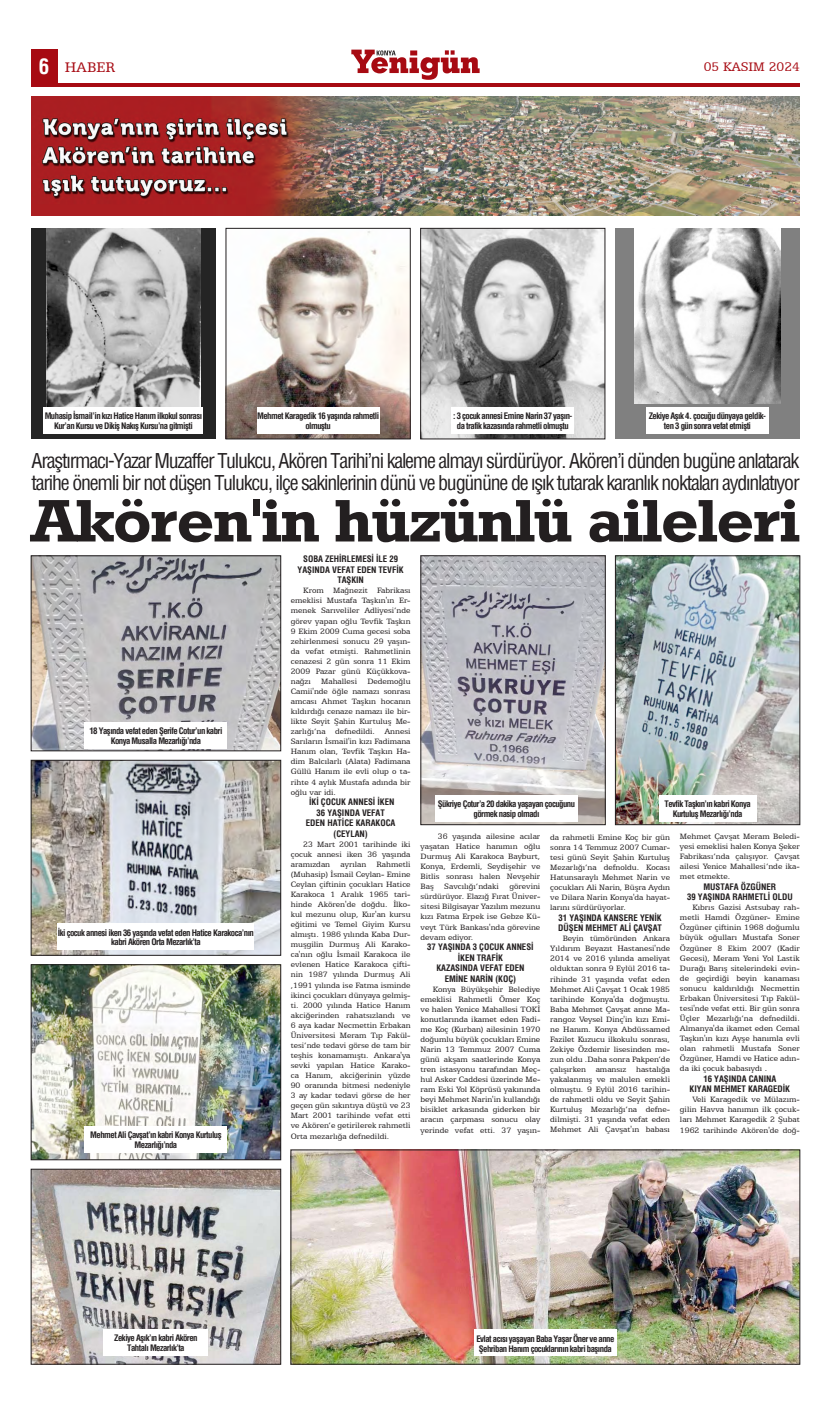
<style>
.page{position:relative;width:831px;height:1414px;background:#fff}
.page>*{position:absolute;margin:0;border:0;box-sizing:border-box;transform-origin:0 0}
.t1{font:59.68px "Geometric Slab 712 BT Bold A";letter-spacing:-.01em;color:#231f20;scale:1.1 1}
.t2{font:condensed 19.95px/22.5px "Helvetica";letter-spacing:-.06em;color:#231f20}
.t3{font:15.75px "Egyptian 505 BT";color:#a70a12}
.t4{font:14px "Egyptian 505 BT";color:#a70a12}
.t5{font:8.75px/10.1px "Egyptian 505 BT";letter-spacing:-.005em;color:#231f20;text-align:justify}
.t6{font:700 condensed 8.75px/9.6px "Helvetica";letter-spacing:-.06em;color:#231f20;text-align:center}
.t7{font:700 condensed 8.75px/10.5px "Helvetica";letter-spacing:-.005em;color:#231f20;text-align:center}
.s1{font-family:"Helvetica";font-weight:700;font-stretch:condensed;font-size:21px;color:#fff}
</style>
<div class="page">
<img style="left:423px;top:558px;width:180px;height:265px">
<img style="left:617px;top:558px;width:181px;height:265px">
<div style="left:615px;top:556px;width:185px;height:269px;border:1px solid #231f20"></div>
<img style="left:33px;top:558px;width:246px;height:191px">
<div style="left:31px;top:556px;width:250px;height:195px;border:1px solid #231f20"></div>
<img style="left:33px;top:966px;width:246px;height:192px">
<div style="left:31px;top:964px;width:250px;height:196px;border:1px solid #231f20"></div>
<img style="left:33px;top:762px;width:246px;height:191px">
<div style="left:31px;top:760px;width:250px;height:195px;border:1px solid #231f20"></div>
<img style="left:33px;top:1171px;width:246px;height:191px">
<div style="left:31px;top:1169px;width:250px;height:195px;border:1px solid #231f20"></div>
<img style="left:293px;top:1152px;width:505px;height:210px">
<div style="left:31px;top:50px;width:26px;height:35px;background:#a70a12"></div>
<hr style="left:31px;top:83px;width:769px;height:4px;background:#a70a12">
<svg style="left:351px;top:50px;width:129px;height:30px"></svg>
<img style="left:31px;top:97px;width:769px;height:119px">
<div style="left:31px;top:228px;width:185px;height:211px;background:#242424"></div>
<img style="left:46px;top:228px;width:155px;height:179px">
<img style="left:228px;top:231px;width:180px;height:206px">
<div style="left:226px;top:228px;width:184px;height:211px;border:1px solid #231f20"></div>
<div style="left:615px;top:228px;width:185px;height:211px;background:#808080"></div>
<img style="left:634px;top:228px;width:146px;height:175px">
<img style="left:422px;top:230px;width:181px;height:207px">
<div style="left:420px;top:228px;width:185px;height:211px;border:1px solid #231f20"></div>
<div style="left:85px;top:722px;width:142px;height:26px;background:#fff"></div>
<div style="left:435px;top:795px;width:143px;height:27px;background:#fff"></div>
<div style="left:474px;top:1329px;width:143px;height:27px;background:#fff"></div>
<div style="left:659px;top:795px;width:97px;height:27px;background:#fff"></div>
<div style="left:58px;top:923px;width:196px;height:27px;background:#fff"></div>
<div style="left:85px;top:1126px;width:142px;height:27px;background:#fff"></div>
<div style="left:103px;top:1329px;width:105px;height:26px;background:#fff"></div>
<div style="left:43px;top:407px;width:160px;height:26px;background:#fff"></div>
<div style="left:257px;top:407px;width:122px;height:26px;background:#fff"></div>
<div style="left:451px;top:407px;width:123px;height:26px;background:#fff"></div>
<div style="left:646px;top:407px;width:123px;height:26px;background:#fff"></div>
<h3 class="t3" style="left:39px;top:58px;width:78px"><span class="s1">6</span> HABER</h3>
<h3 class="t4" style="left:704px;top:59px;width:98px">05 KASIM 2024</h3>
<p class="t6" style="left:45px;top:411px;width:159px">Muhasip İsmail’in kızı Hatice Hanım ilkokul sonrası<br>Kur’an Kursu ve Dikiş Nakış Kursu’na gitmişti</p>
<p class="t6" style="left:257px;top:411px;width:124px">Mehmet Karagedik 16 yaşında rahmetli olmuştu</p>
<p class="t6" style="left:453px;top:411px;width:121px">: 3 çocuk annesi Emine Narin 37 yaşın&shy;da trafik kazasında rahmetli olmuştu</p>
<p class="t6" style="left:649px;top:411px;width:119px">Zekiye Aşık 4. çocuğu dünyaya geldik&shy;ten 3 gün sonra vefat etmişti</p>
<p class="t2" style="left:31px;top:449px;width:770px">Araştırmacı-Yazar Muzaffer Tulukcu, Akören Tarihi’ni kaleme almayı sürdürüyor. Akören’i dünden bugüne anlatarak tarihe önemli bir not düşen Tulukcu, ilçe sakinlerinin dünü ve bugününe de ışık tutarak karanlık noktaları aydınlatıyor</p>
<h1 class="t1" style="left:31px;top:484px;width:700px">Akören'in hüzünlü aileleri</h1>
<p class="t6" style="left:89px;top:726px;width:135px">18 Yaşında vefat eden Şerife Cotur’un kabri<br>Konya Musalla Mezarlığı’nda</p>
<p class="t6" style="left:58px;top:928px;width:198px">İki çocuk annesi iken 36 yaşında vefat eden Hatice Karakoca’nın kabri Akören Orta Mezarlık’ta</p>
<p class="t6" style="left:90px;top:1130px;width:133px">Mehmet Ali Çavşat’ın kabri Konya Kurtuluş<br>Mezarlığı’nda</p>
<p class="t7" style="left:298px;top:554px;width:108px">SOBA ZEHİRLEMESİ İLE 29<br>YAŞINDA VEFAT EDEN TEVFİK<br>TAŞKIN</p>
<p class="t5" style="left:291px;top:585px;width:121px;text-indent:12px">Krom Mağnezit Fabrikası emeklisi Mustafa Taşkın'ın Er&shy;menek Sarıveliler Adliyesi’nde görev yapan oğlu Tevfik Taşkın 9 Ekim 2009 Cuma gecesi soba zehirlenmesi sonucu 29 yaşın&shy;da vefat etmişti. Rahmetlinin cenazesi 2 gün sonra 11 Ekim 2009 Pazar günü Küçükkova&shy;nağzı Mahallesi Dedemoğlu Camii'nde öğle namazı sonrası amcası Ahmet Taşkın hocanın kıldırdığı cenaze namazı ile bir&shy;likte Seyit Şahin Kurtuluş Me&shy;zarlığı’na defnedildi. Annesi Sarıların İsmail'in kızı Fadimana Hanım olan, Tevfik Taşkın Ha&shy;dim Balcılarlı (Alata) Fadimana Güllü Hanım ile evli olup o ta&shy;rihte 4 aylık Mustafa adında bir oğlu var idi.</p>
<p class="t7" style="left:306px;top:796px;width:91px">İKİ ÇOCUK ANNESİ İKEN<br>36 YAŞINDA VEFAT<br>EDEN HATİCE KARAKOCA (CEYLAN)</p>
<p class="t5" style="left:291px;top:839px;width:121px;text-indent:12px">23 Mart 2001 tarihinde iki çocuk annesi iken 36 yaşında aramızdan ayrılan Rahmetli (Muhasip) İsmail Ceylan- Emine Ceylan çiftinin çocukları Hatice Karakoca 1 Aralık 1965 tari&shy;hinde Akören'de doğdu. İlko&shy;kul mezunu olup, Kur'an kursu eğitimi ve Temel Giyim Kursu almıştı. 1986 yılında Kaba Dur&shy;muşgilin Durmuş Ali Karako&shy;ca'nın oğlu İsmail Karakoca ile evlenen Hatice Karakoca çifti&shy;nin 1987 yılında Durmuş Ali ,1991 yılında ise Fatma isminde ikinci çocukları dünyaya gelmiş&shy;ti. 2000 yılında Hatice Hanım akciğerinden rahatsızlandı ve 6 aya kadar Necmettin Erbakan Üniversitesi Meram Tıp Fakül&shy;tesi’nde tedavi görse de tam bir teşhis konamamıştı. Ankara'ya sevki yapılan Hatice Karako&shy;ca Hanım, akciğerinin yüzde 90 oranında bitmesi nedeniyle 3 ay kadar tedavi görse de her geçen gün sıkıntıya düştü ve 23<br>Mart 2001 tarihinde vefat etti ve Akören’e getirilerek rahmetli Orta mezarlığa defnedildi.</p>
<p class="t5" style="left:420px;top:831px;width:121px;text-indent:17px">36 yaşında ailesine acılar yaşatan Hatice hanımın oğlu Durmuş Ali Karakoca Bayburt, Konya, Erdemli, Seydişehir ve Bitlis sonrası halen Nevşehir Baş Savcılığı’ndaki görevini sürdürüyor. Elazığ Fırat Üniver&shy;sitesi Bilgisayar Yazılım mezunu kızı Fatma Erpek ise Gebze Kü&shy;veyt Türk Bankası'nda görevine devam ediyor.</p>
<p class="t6" style="left:438px;top:799px;width:139px">Şükriye Çotur’a 20 dakika yaşayan çocuğunu görmek nasip olmadı</p>
<p class="t6" style="left:664px;top:799px;width:88px">Tevfik Taşkın’ın kabri Konya<br>Kurtuluş Mezarlığı’nda</p>
<p class="t5" style="left:680px;top:831px;width:121px">Mehmet Çavşat Meram Beledi&shy;yesi emeklisi halen Konya Şeker Fabrikası’nda çalışıyor. Çavşat ailesi Yenice Mahallesi’nde ika&shy;met etmekte.</p>
<p class="t7" style="left:687px;top:881px;width:107px">MUSTAFA ÖZGÜNER<br>39 YAŞINDA RAHMETLİ OLDU</p>
<p class="t5" style="left:680px;top:902px;width:121px;text-indent:12px">Kıbrıs Gazisi Astsubay rah&shy;metli Hamdi Özgüner- Emine Özgüner çiftinin 1968 doğumlu büyük oğulları Mustafa Soner Özgüner 8 Ekim 2007 (Kadir Gecesi), Meram Yeni Yol Lastik Durağı Barış sitelerindeki evin&shy;de geçirdiği beyin kanaması sonucu kaldırıldığı Necmettin Erbakan Üniversitesi Tıp Fakül&shy;tesi'nde vefat etti. Bir gün sonra Üçler Mezarlığı’na defnedildi.<br>Almanya'da ikamet eden Cemal Taşkın'ın kızı Ayşe hanımla evli olan rahmetli Mustafa Soner Özgüner, Hamdi ve Hatice adın&shy;da iki çocuk babasıydı .</p>
<p class="t7" style="left:690px;top:1073px;width:102px">16 YAŞINDA CANINA<br>KIYAN MEHMET KARAGEDİK</p>
<p class="t5" style="left:680px;top:1094px;width:121px;text-indent:12px">Veli Karagedik ve Mülazım&shy;gilin Havva hanımın ilk çocuk&shy;ları Mehmet Karagedik 2 Şubat 1962 tarihinde Akören'de doğ-</p>
<p class="t5" style="left:550px;top:832px;width:121px">da rahmetli Emine Koç bir gün sonra 14 Temmuz 2007 Cumar&shy;tesi günü Seyit Şahin Kurtuluş Mezarlığı’na defnoldu. Kocası Hatunsaraylı Mehmet Narin ve çocukları Ali Narin, Büşra Aydın ve Dilara Narin Konya'da hayat&shy;larını sürdürüyorlar.</p>
<p class="t7" style="left:558px;top:912px;width:105px;text-align:left">31 YAŞINDA KANSERE YENİK<br>DÜŞEN MEHMET ALİ ÇAVŞAT</p>
<p class="t5" style="left:550px;top:933px;width:121px;text-indent:12px">Beyin tümöründen Ankara Yıldırım Beyazıt Hastanesi'nde 2014 ve 2016 yılında ameliyat olduktan sonra 9 Eylül 2016 ta&shy;rihinde 31 yaşında vefat eden Mehmet Ali Çavşat 1 Ocak 1985 tarihinde Konya'da doğmuştu.<br>Baba Mehmet Çavşat anne Ma&shy;rangoz Veysel Dinç'in kızı Emi&shy;ne Hanım. Konya Abdüssamed Fazilet Kuzucu ilkokulu sonrası, Zekiye Özdemir lisesinden me&shy;zun oldu .Daha sonra Pakpen’de çalışırken amansız hastalığa yakalanmış ve malulen emekli olmuştu. 9 Eylül 2016 tarihin&shy;de rahmetli oldu ve Seyit Şahin Kurtuluş Mezarlığı’na defne&shy;dilmişti. 31 yaşında vefat eden Mehmet Ali Çavşat'ın babası</p>
<p class="t7" style="left:427px;top:941px;width:108px">37 YAŞINDA 3 ÇOCUK ANNESİ<br>İKEN TRAFİK<br>KAZASINDA VEFAT EDEN<br>EMİNE NARİN (KOÇ)</p>
<p class="t5" style="left:420px;top:984px;width:121px;text-indent:12px">Konya Büyükşehir Belediye emeklisi Rahmetli Ömer Koç ve halen Yenice Mahallesi TOKİ konutlarında ikamet eden Fadi&shy;me Koç (Kurban) ailesinin 1970 doğumlu büyük çocukları Emine Narin 13 Temmuz 2007 Cuma günü akşam saatlerinde Konya tren istasyonu tarafından Meç&shy;hul Asker Caddesi üzerinde Me&shy;ram Eski Yol Köprüsü yakınında beyi Mehmet Narin'in kullandığı bisiklet arkasında giderken bir aracın çarpması sonucu olay yerinde vefat etti. 37 yaşın-</p>
<p class="t6" style="left:114px;top:1333px;width:85px">Zekiye Aşık’ın kabri Akören<br>Tahtalı Mezarlık’ta</p>
<p class="t6" style="left:476px;top:1334px;width:140px;text-align:left">Evlat acısı yaşayan Baba Yaşar Öner ve anne<br>Şehriban Hanım çocuklarının kabri başında</p>
</div>
